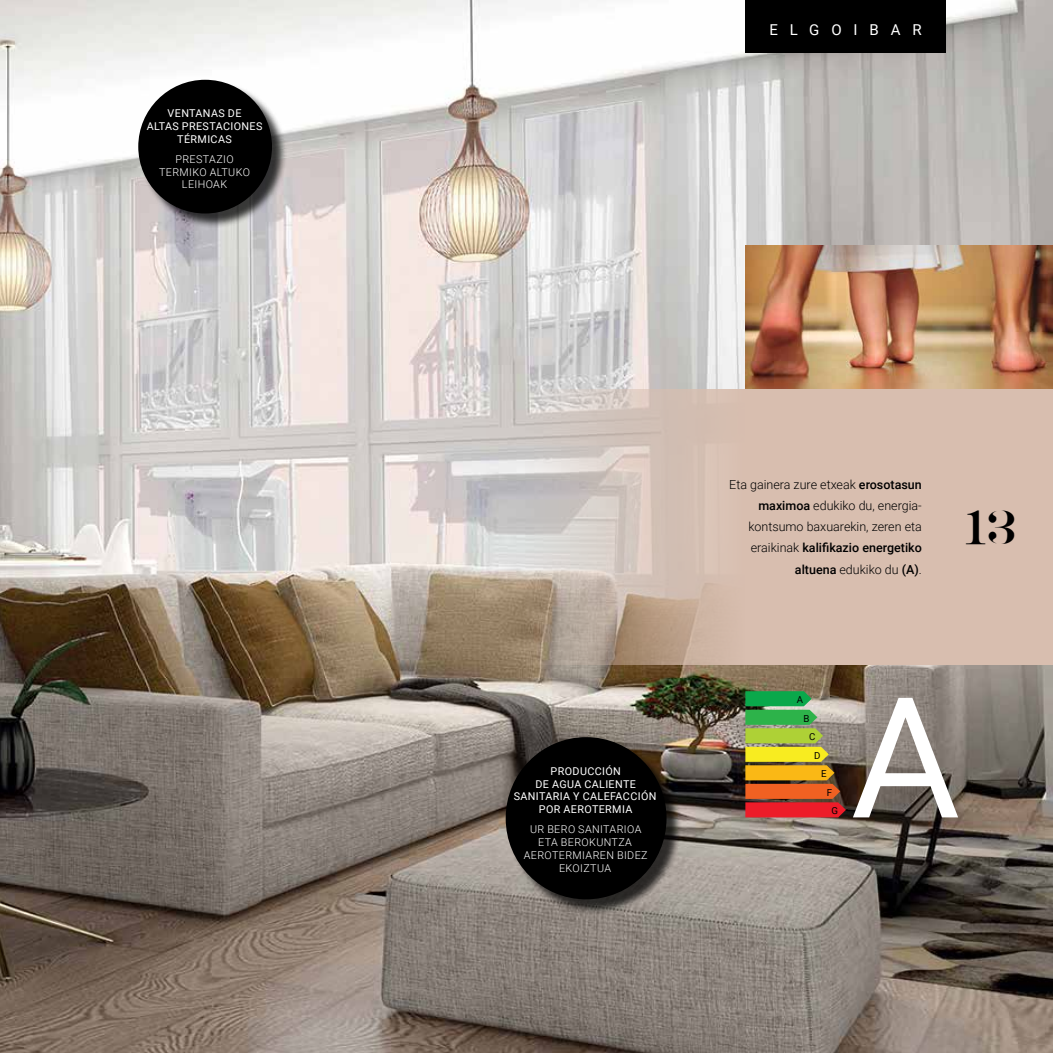
<style>
.page{position:relative;width:1053px;height:1053px;background:#fff}
.page>*{position:absolute;margin:0;border:0;box-sizing:border-box;transform-origin:0 0}
.t1{font:168.12px "Roboto";color:#fff}
.t2{font:34.5px "SATURDATESERIF";color:#000}
.t3{font:15px "Roboto";letter-spacing:.795em;color:#fff}
.t4{font:300 12.5px/21.2px "Roboto";color:#000;text-align:right}
.t5{font:10.75px/12.9px "Roboto";letter-spacing:.035em;color:#fff;text-align:center}
.t6{font:300 10.75px "Roboto";letter-spacing:.035em;color:#fff}
.t7{font:9.62px/18.5px "Roboto";color:#000;text-align:center}
.s1{font-weight:500}
</style>
<div class="page">
<img style="left:0;top:0;width:1052px;height:1052px">
<svg style="left:485px;top:388px;width:567px;height:276px;background:#d1bcaf"></svg>
<img style="left:745px;top:245px;width:307px;height:143px">
<svg style="left:745px;top:691px;width:100px;height:126px;background:#a48b41"></svg>
<div style="left:745px;top:0;width:200px;height:52px;background:#000"></div>
<div style="left:140px;top:82px;width:147px;height:147px;background:#000;opacity:.75"></div>
<div style="left:138px;top:80px;width:134px;height:133px;background:#000;border-radius:50%"></div>
<div style="left:507px;top:739px;width:174px;height:175px;background:#000;opacity:.75"></div>
<div style="left:505px;top:737px;width:161px;height:162px;background:#000;border-radius:50%"></div>
<p class="t5" style="left:147px;top:106px;width:117px">VENTANAS DE<br>ALTAS PRESTACIONES<br>TÉRMICAS</p>
<p class="t6" style="left:175px;top:151px;width:35px">PRESTAZIO</p>
<p class="t6" style="left:159px;top:164px;width:8px">TER</p>
<p class="t6" style="left:180px;top:164px;width:38px">MIKO ALTU</p>
<p class="t6" style="left:236px;top:164px;width:14px">KO</p>
<p class="t6" style="left:182px;top:177px;width:8px">LEIHOA</p>
<p class="t6" style="left:220px;top:177px;width:8px">K</p>
<p class="t3" style="left:769px;top:19px;width:154px">ELGOIBAR</p>
<p class="t5" style="left:513px;top:763px;width:144px">PRODUCCIÓN<br>DE AGUA CALIENTE<br>SANITARIA Y CALEFACCIÓN<br>POR AEROTERMIA</p>
<p class="t6" style="left:530px;top:821px;width:25px">UR BERO</p>
<p class="t6" style="left:578px;top:821px;width:29px">SANITARIOA</p>
<p class="t6" style="left:538px;top:834px;width:8px">ETA</p>
<p class="t6" style="left:561px;top:834px;width:8px">BERO</p>
<p class="t6" style="left:589px;top:834px;width:31px">KU NTZA</p>
<p class="t6" style="left:524px;top:847px;width:8px">AEROTER</p>
<p class="t6" style="left:572px;top:847px;width:17px">MIARE</p>
<p class="t6" style="left:606px;top:847px;width:35px">N BIDEZ</p>
<p class="t6" style="left:559px;top:860px;width:21px">EKOIZTUA</p>
<p class="t4" style="left:729px;top:473px;width:194px">Eta gainera zure etxeak <span class="s1">erosotasun maximoa</span> edukiko du, energia&shy;kontsumo baxuarekin, zeren eta eraikinak <span class="s1">kalifikazio energetiko altuena</span> edukiko du <span class="s1">(A)</span>.</p>
<h2 class="t2" style="left:966px;top:510px;width:53px">13</h2>
<p class="t7" style="left:796px;top:690px;width:8px">A</p>
<p class="t7" style="left:803px;top:708px;width:8px">B</p>
<p class="t7" style="left:809px;top:727px;width:8px">C</p>
<p class="t7" style="left:814px;top:745px;width:8px">D</p>
<p class="t7" style="left:821px;top:764px;width:7px">E</p>
<p class="t7" style="left:826px;top:782px;width:13px">F<br>G</p>
<h1 class="t1" style="left:850px;top:639px;width:111px">A</h1>
</div>
